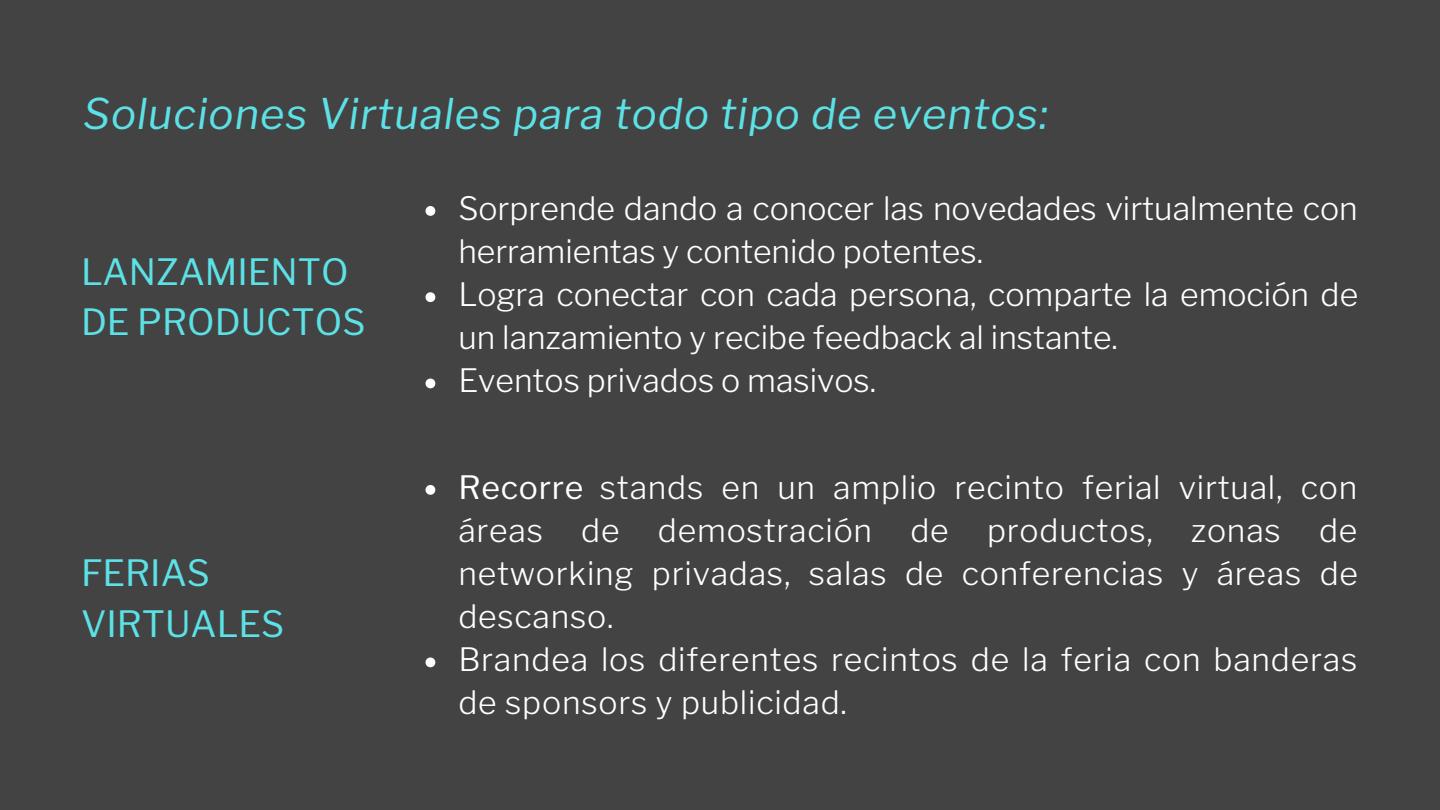
<style>
.page{position:relative;width:1440px;height:810px;background:#434343}
.page>*{position:absolute;margin:0;border:0;box-sizing:border-box;transform-origin:0 0}
.t1{font:italic 42px "Libre Franklin";letter-spacing:.025em;color:#5ce1e6}
.t2{font:36px/50.2px "Libre Franklin";color:#5ce1e6}
.t3{font:300 32px/43.1px "Libre Franklin";letter-spacing:.025em;color:#fff}
.t4{font:300 32px/43.1px "Libre Franklin";color:#fff}
.s1{font-weight:400}
</style>
<div class="page">
<svg style="left:426px;top:206px;width:9px;height:10px"></svg>
<svg style="left:426px;top:292px;width:9px;height:10px"></svg>
<svg style="left:426px;top:379px;width:9px;height:9px"></svg>
<svg style="left:426px;top:485px;width:9px;height:10px"></svg>
<svg style="left:426px;top:657px;width:9px;height:10px"></svg>
<h1 class="t1" style="left:83px;top:88px;width:966px">Soluciones Virtuales para todo tipo de eventos:</h1>
<p class="t2" style="left:81px;top:247px;width:286px">LANZAMIENTO<br>DE PRODUCTOS</p>
<p class="t2" style="left:81px;top:548px;width:205px">FERIAS<br>VIRTUALES</p>
<p class="t4" style="left:458px;top:187px;width:901px">Sorprende dando a conocer las novedades virtualmente con herramientas y contenido potentes.<br>Logra conectar con cada persona, comparte la emoción de un lanzamiento y recibe feedback al instante.<br>Eventos privados o masivos.</p>
<p class="t3" style="left:458px;top:466px;width:901px"><span class="s1">Recorre</span> stands en un amplio recinto ferial virtual, con áreas de demostración de productos, zonas de networking privadas, salas de conferencias y áreas de descanso.<br>Brandea los diferentes recintos de la feria con banderas de sponsors y publicidad.</p>
</div>
